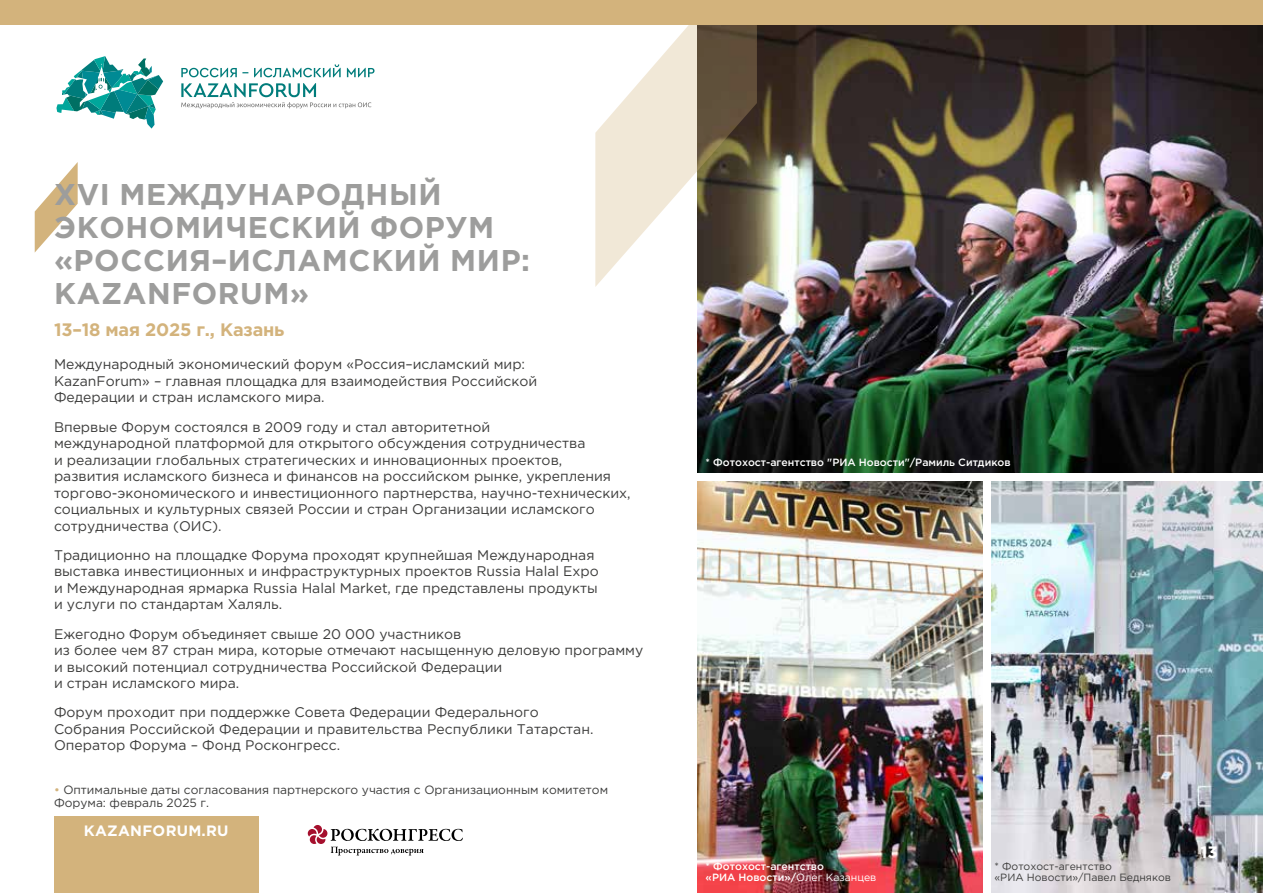
<style>
.page{position:relative;width:1263px;height:893px;background:#fff}
.page>*{position:absolute;margin:0;border:0;box-sizing:border-box;transform-origin:0 0}
.t1{font:700 30px/33px "Gotham Pro";letter-spacing:.02em;color:#9d9d9c}
.t2{font:700 18px "Gotham Pro";letter-spacing:-.01em;color:#d3b37c}
.t3{font:700 16.5px "Gotham Pro";color:#fff}
.t4{font:700 15px "Gotham Pro";letter-spacing:.02em;color:#fff}
.t5{font:13.95px/16.5px "Gotham Pro";color:#3c3c3b}
.t6{font:12px/13.5px "Gotham Pro";color:#3c3c3b}
.t7{font:500 10.5px/10.5px "Gotham Pro";color:#fff}
.t8{font:10.5px/10.5px "Gotham Pro";color:#3c3c3b}
.s1{color:#d3b37c}
.s2{font-weight:400}
</style>
<div class="page">
<div style="left:54px;top:816px;width:205px;height:77px;background:#d3b37c"></div>
<img style="left:697px;top:25px;width:566px;height:447px">
<img style="left:697px;top:481px;width:285px;height:412px">
<img style="left:991px;top:481px;width:272px;height:412px">
<svg style="left:35px;top:162px;width:43px;height:90px"></svg>
<svg style="left:308px;top:825px;width:155px;height:30px"></svg>
<svg style="left:56px;top:56px;width:107px;height:73px"></svg>
<svg style="left:181px;top:64px;width:193px;height:13px"></svg>
<svg style="left:181px;top:83px;width:190px;height:25px"></svg>
<svg style="left:595px;top:25px;width:162px;height:262px"></svg>
<div style="left:0;top:0;width:1263px;height:25px;background:#d3b37c"></div>
<h1 class="t1" style="left:54px;top:177px;width:477px">XVI МЕЖДУНАРОДНЫЙ<br>ЭКОНОМИЧЕСКИЙ ФОРУМ «РОССИЯ–ИСЛАМСКИЙ МИР:<br>KAZANFORUM»</h1>
<p class="t2" style="left:54px;top:319px;width:232px">13–18 мая 2025 г., Казань</p>
<p class="t5" style="left:54px;top:356px;width:485px">Международный экономический форум «Россия–исламский мир:<br>KazanForum» – главная площадка для взаимодействия Российской<br>Федерации и стран исламского мира.</p>
<p class="t5" style="left:54px;top:418px;width:578px">Впервые Форум состоялся в 2009 году и стал авторитетной<br>международной платформой для открытого обсуждения сотрудничества<br>и реализации глобальных стратегических и инновационных проектов, развития исламского бизнеса и финансов на российском рынке, укрепления торгово-экономического и инвестиционного партнерства, научно-технических, социальных и культурных связей России и стран Организации исламского сотрудничества (ОИС).</p>
<p class="t5" style="left:54px;top:547px;width:546px">Традиционно на площадке Форума проходят крупнейшая Международная выставка инвестиционных и инфраструктурных проектов Russia Halal Expo и Международная ярмарка Russia Halal Market, где представлены продукты и услуги по стандартам Халяль.</p>
<p class="t5" style="left:54px;top:625px;width:591px">Ежегодно Форум объединяет свыше 20 000 участников<br>из более чем 87 стран мира, которые отмечают насыщенную деловую программу и высокий потенциал сотрудничества Российской Федерации<br>и стран исламского мира.</p>
<p class="t5" style="left:54px;top:704px;width:541px">Форум проходит при поддержке Совета Федерации Федерального<br>Собрания Российской Федерации и правительства Республики Татарстан.<br>Оператор Форума – Фонд Росконгресс.</p>
<p class="t6" style="left:54px;top:782px;width:556px"><span class="s1">•</span> Оптимальные даты согласования партнерского участия с Организационным комитетом<br>Форума: февраль 2025 г.</p>
<p class="t4" style="left:84px;top:822px;width:146px">KAZANFORUM.RU</p>
<p class="t7" style="left:706px;top:457px;width:306px">* Фотохост-агентство "РИА Новости"/Рамиль Ситдиков</p>
<p class="t7" style="left:706px;top:861px;width:172px">* Фотохост-агентство<br>«РИА Новости»/<span class="s2">Олег Казанцев</span></p>
<p class="t8" style="left:994px;top:861px;width:178px">* Фотохост-агентство<br>«РИА Новости»/Павел Бедняков</p>
<p class="t3" style="left:1200px;top:843px;width:19px">13</p>
</div>
